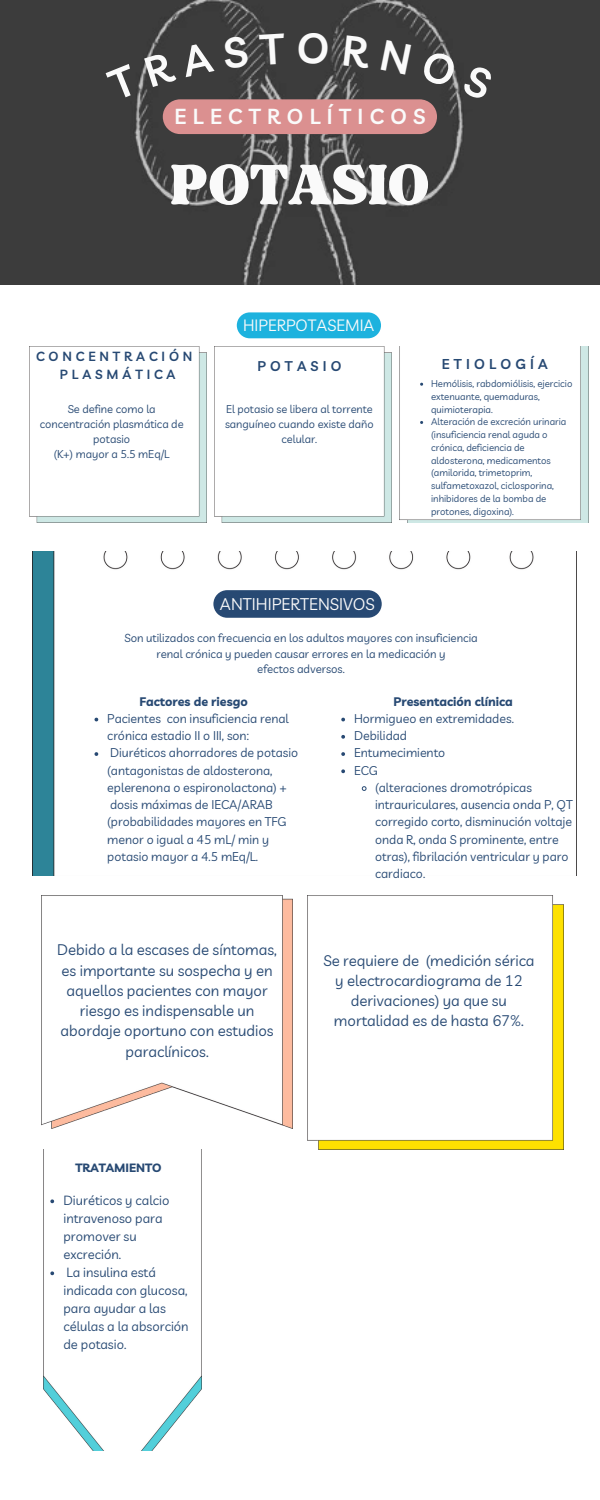
<style>
.page{position:relative;width:600px;height:1500px;background:#fff}
.page>*{position:absolute;margin:0;border:0;box-sizing:border-box;transform-origin:0 0}
.t1{font:78px "TAN Tangkiwood Display";color:#fafafa}
.t2{font:600 21.2px "Livvic";letter-spacing:.3em;color:#fafafa}
.t3{font:16.5px "Livvic";color:#fafafa}
.t4{font:16px "Livvic";color:#fafafa}
.t5{font:15px/20.2px "Livvic";color:#274973;text-align:center}
.t6{font:600 13.9px "Livvic";letter-spacing:.3em;color:#274973}
.t7{font:600 13.8px "Livvic";letter-spacing:.3em;color:#274973}
.t8{font:13px/18px "Livvic";color:#274973}
.t9{font:600 12.9px "Livvic";letter-spacing:.3em;color:#274973}
.t10{font:12.4px/17.2px "Livvic";color:#274973}
.t11{font:700 12.4px "Livvic";color:#274973}
.t12{font:700 12px "Livvic";color:#274973}
.t13{font:11.3px "Livvic";color:#274973}
.t14{font:11.1px/15px "Livvic";color:#274973;text-align:center}
.t15{font:11px/15px "Livvic";color:#274973;text-align:center}
.t16{font:9.6px/12.8px "Livvic";color:#274973}
</style>
<div class="page">
<img style="left:32px;top:552px;width:545px;height:324px">
<img style="left:29px;top:347px;width:177px;height:176px">
<img style="left:215px;top:347px;width:177px;height:176px">
<img style="left:400px;top:346px;width:189px;height:176px">
<div style="left:0;top:0;width:600px;height:285px;background:#3c3c3c"></div>
<div style="left:237px;top:312px;width:144px;height:26px;background:#1db2de;border-radius:13px"></div>
<svg style="left:213px;top:590px;width:169px;height:28px;background:#32527a"></svg>
<svg style="left:95px;top:752px;width:3px;height:4px"></svg>
<svg style="left:341px;top:718px;width:4px;height:3px"></svg>
<svg style="left:341px;top:735px;width:4px;height:4px"></svg>
<svg style="left:341px;top:752px;width:4px;height:4px"></svg>
<svg style="left:341px;top:769px;width:4px;height:4px"></svg>
<svg style="left:361px;top:786px;width:6px;height:5px"></svg>
<img style="left:43px;top:1150px;width:159px;height:301px">
<svg style="left:50px;top:1199px;width:4px;height:4px"></svg>
<svg style="left:50px;top:1271px;width:4px;height:4px"></svg>
<img style="left:308px;top:896px;width:255px;height:254px">
<img style="left:41px;top:896px;width:252px;height:233px">
<svg style="left:106px;top:32px;width:388px;height:102px;background:#655353"></svg>
<p class="t2" style="left:174px;top:103px;width:253px">ELECTROLÍTICOS</p>
<p class="t1" style="left:170px;top:156px;width:261px">POTASIO</p>
<p class="t9" style="left:36px;top:348px;width:158px">CONCENTRACIÓN</p>
<p class="t9" style="left:60px;top:366px;width:117px">PLASMÁTICA</p>
<p class="t14" style="left:40px;top:402px;width:145px">Se define como la concentración plasmática de potasio</p>
<p class="t14" style="left:54px;top:447px;width:117px">(K+) mayor a 5.5 mEq/L</p>
<p class="t4" style="left:243px;top:315px;width:133px">HIPERPOTASEMIA</p>
<p class="t7" style="left:257px;top:357px;width:85px">POTASIO</p>
<p class="t6" style="left:442px;top:355px;width:107px">ETIOLOGÍA</p>
<p class="t15" style="left:226px;top:402px;width:148px">El potasio se libera al torrente</p>
<p class="t15" style="left:225px;top:417px;width:150px">sanguíneo cuando existe daño celular.</p>
<p class="t16" style="left:431px;top:377px;width:143px">Hemólisis, rabdomiólisis, ejercicio extenuante, quemaduras, quimioterapia.</p>
<p class="t16" style="left:431px;top:415px;width:137px">Alteración de excreción urinaria (insuficiencia renal aguda o crónica, deficiencia de aldosterona, medicamentos (amilorida, trimetoprim, sulfametoxazol, ciclosporina, inhibidores de la bomba de protones, digoxina).</p>
<p class="t3" style="left:220px;top:593px;width:156px">ANTIHIPERTENSIVOS</p>
<p class="t13" style="left:124px;top:631px;width:355px">Son utilizados con frecuencia en los adultos mayores con insuficiencia</p>
<p class="t13" style="left:156px;top:646px;width:291px">renal crónica y pueden causar errores en la medicación y</p>
<p class="t13" style="left:257px;top:662px;width:89px">efectos adversos.</p>
<p class="t11" style="left:140px;top:693px;width:110px">Factores de riesgo</p>
<p class="t10" style="left:107px;top:710px;width:183px">Pacientes con insuficiencia renal crónica estadio II o III, son:</p>
<p class="t10" style="left:107px;top:744px;width:192px">Diuréticos ahorradores de potasio (antagonistas de aldosterona, eplerenona o espironolactona) + dosis máximas de IECA/ARAB (probabilidades mayores en TFG menor o igual a 45 mL/ min y potasio mayor a 4.5 mEq/L.</p>
<p class="t11" style="left:394px;top:693px;width:121px">Presentación clínica</p>
<p class="t10" style="left:354px;top:710px;width:161px">Hormigueo en extremidades.</p>
<p class="t10" style="left:354px;top:727px;width:54px">Debilidad</p>
<p class="t10" style="left:354px;top:744px;width:93px">Entumecimiento</p>
<p class="t10" style="left:354px;top:761px;width:25px">ECG</p>
<p class="t10" style="left:375px;top:779px;width:199px">(alteraciones dromotrópicas intrauriculares, ausencia onda P, QT corregido corto, disminución voltaje onda R, onda S prominente, entre otras), fibrilación ventricular y paro cardiaco.</p>
<p class="t5" style="left:57px;top:940px;width:221px">Debido a la escases de síntomas, es importante su sospecha y en aquellos pacientes con mayor</p>
<p class="t5" style="left:61px;top:1000px;width:215px">riesgo es indispensable un abordaje oportuno con estudios</p>
<p class="t5" style="left:126px;top:1041px;width:85px">paraclínicos.</p>
<p class="t5" style="left:323px;top:950px;width:213px">Se requiere de (medición sérica y electrocardiograma de 12</p>
<p class="t5" style="left:334px;top:990px;width:191px">derivaciones) ya que su mortalidad es de hasta 67%.</p>
<p class="t12" style="left:75px;top:1160px;width:88px">TRATAMIENTO</p>
<p class="t8" style="left:63px;top:1191px;width:107px">Diuréticos y calcio intravenoso para promover su excreción.</p>
<p class="t8" style="left:63px;top:1263px;width:127px">La insulina está indicada con glucosa, para ayudar a las células a la absorción de potasio.</p>
</div>
